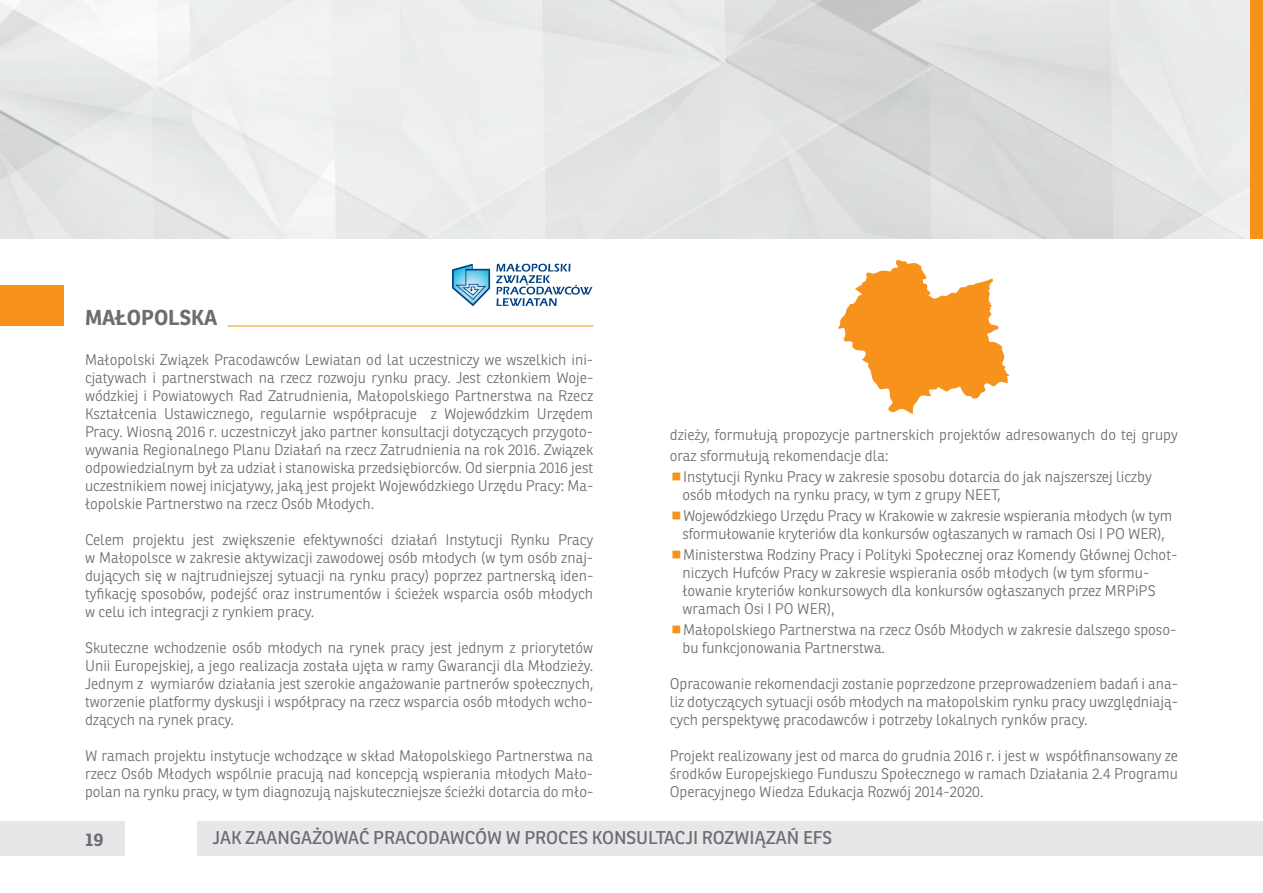
<style>
.page{position:relative;width:1263px;height:893px;background:#fff}
.page>*{position:absolute;margin:0;border:0;box-sizing:border-box;transform-origin:0 0}
.t1{font:700 21px "Ronnia";color:#6c6d70}
.t2{font:18px "Ronnia";color:#6c6d70}
.t3{font:700 18px "Ronnia";color:#6c6d70}
.t4{font:300 15px/18px "Ronnia";color:#6c6d70;text-align:justify}
</style>
<div class="page">
<div style="left:1250px;top:0;width:13px;height:238px;background:#f7931d"></div>
<div style="left:0;top:285px;width:64px;height:40px;background:#f7931d"></div>
<hr style="left:227px;top:325px;width:366px;height:2px;background:#f7931d">
<svg style="left:838px;top:260px;width:171px;height:154px"></svg>
<svg style="left:452px;top:264px;width:38px;height:42px"></svg>
<svg style="left:496px;top:264px;width:96px;height:42px"></svg>
<div style="left:0;top:821px;width:124px;height:35px;background:#e6e7e9"></div>
<div style="left:198px;top:821px;width:1065px;height:35px;background:#e6e7e9"></div>
<h1 class="t1" style="left:85px;top:304px;width:134px">MAŁOPOLSKA</h1>
<p class="t4" style="left:85px;top:351px;width:510px">Małopolski Związek Pracodawców Lewiatan od lat uczestniczy we wszelkich ini&shy;cjatywach i partnerstwach na rzecz rozwoju rynku pracy. Jest członkiem Woje&shy;wódzkiej i Powiatowych Rad Zatrudnienia, Małopolskiego Partnerstwa na Rzecz Kształcenia Ustawicznego, regularnie współpracuje z Wojewódzkim Urzędem Pracy. Wiosną 2016 r. uczestniczył jako partner konsultacji dotyczących przygoto&shy;wywania Regionalnego Planu Działań na rzecz Zatrudnienia na rok 2016. Związek odpowiedzialnym był za udział i stanowiska przedsiębiorców. Od sierpnia 2016 jest uczestnikiem nowej inicjatywy, jaką jest projekt Wojewódzkiego Urzędu Pracy: Ma&shy;łopolskie Partnerstwo na rzecz Osób Młodych.</p>
<p class="t4" style="left:85px;top:531px;width:510px">Celem projektu jest zwiększenie efektywności działań Instytucji Rynku Pracy w Małopolsce w zakresie aktywizacji zawodowej osób młodych (w tym osób znaj&shy;dujących się w najtrudniejszej sytuacji na rynku pracy) poprzez partnerską iden&shy;tyfikację sposobów, podejść oraz instrumentów i ścieżek wsparcia osób młodych w celu ich integracji z rynkiem pracy.</p>
<p class="t4" style="left:85px;top:639px;width:510px">Skuteczne wchodzenie osób młodych na rynek pracy jest jednym z priorytetów Unii Europejskiej, a jego realizacja została ujęta w ramy Gwarancji dla Młodzieży.<br>Jednym z wymiarów działania jest szerokie angażowanie partnerów społecznych, tworzenie platformy dyskusji i współpracy na rzecz wsparcia osób młodych wcho&shy;dzących na rynek pracy.</p>
<p class="t4" style="left:85px;top:747px;width:510px">W ramach projektu instytucje wchodzące w skład Małopolskiego Partnerstwa na rzecz Osób Młodych wspólnie pracują nad koncepcją wspierania młodych Mało&shy;polan na rynku pracy, w tym diagnozują najskuteczniejsze ścieżki dotarcia do mło-</p>
<p class="t4" style="left:670px;top:425px;width:510px">dzieży, formułują propozycje partnerskich projektów adresowanych do tej grupy</p>
<p class="t4" style="left:670px;top:447px;width:220px">oraz sformułują rekomendacje dla:</p>
<p class="t4" style="left:683px;top:468px;width:470px">Instytucji Rynku Pracy w zakresie sposobu dotarcia do jak najszerszej liczby</p>
<p class="t4" style="left:682px;top:484px;width:491px;line-height:21px">osób młodych na rynku pracy, w tym z grupy NEET,<br>Wojewódzkiego Urzędu Pracy w Krakowie w zakresie wspierania młodych (w tym</p>
<p class="t4" style="left:682px;top:523px;width:496px;line-height:21px">sformułowanie kryteriów dla konkursów ogłaszanych w ramach Osi I PO WER),<br>Ministerstwa Rodziny Pracy i Polityki Społecznej oraz Komendy Głównej Ochot-</p>
<p class="t4" style="left:682px;top:564px;width:475px;text-align:left">niczych Hufców Pracy w zakresie wspierania osób młodych (w tym sformu&shy;łowanie kryteriów konkursowych dla konkursów ogłaszanych przez MRPiPS wramach Osi I PO WER),</p>
<p class="t4" style="left:682px;top:621px;width:495px">Małopolskiego Partnerstwa na rzecz Osób Młodych w zakresie dalszego sposo&shy;bu funkcjonowania Partnerstwa.</p>
<p class="t4" style="left:670px;top:675px;width:510px">Opracowanie rekomendacji zostanie poprzedzone przeprowadzeniem badań i ana&shy;liz dotyczących sytuacji osób młodych na małopolskim rynku pracy uwzględniają&shy;cych perspektywę pracodawców i potrzeby lokalnych rynków pracy.</p>
<p class="t4" style="left:670px;top:747px;width:510px">Projekt realizowany jest od marca do grudnia 2016 r. i jest w współfinansowany ze środków Europejskiego Funduszu Społecznego w ramach Działania 2.4 Programu Operacyjnego Wiedza Edukacja Rozwój 2014-2020.</p>
<p class="t3" style="left:85px;top:828px;width:20px">19</p>
<p class="t2" style="left:213px;top:826px;width:621px">JAK ZAANGAŻOWAĆ PRACODAWCÓW W PROCES KONSULTACJI ROZWIĄZAŃ EFS</p>
</div>
